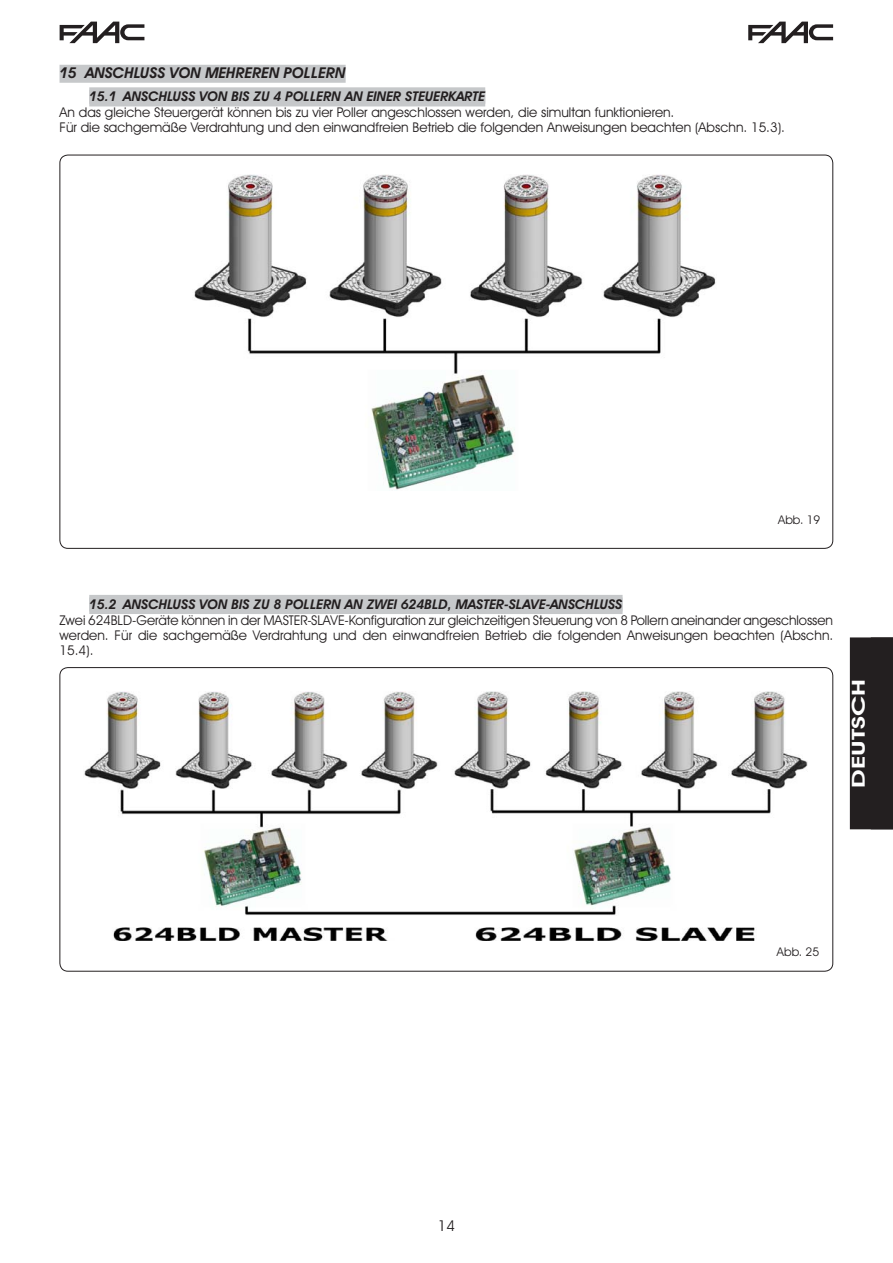
<style>
.page{position:relative;width:893px;height:1263px;background:#fff}
.page>*{position:absolute;margin:0;border:0;box-sizing:border-box;transform-origin:0 0}
.t1{font:600 18px "Avant Garde IT Cby BT";color:#fff;scale:1.5 1}
.t2{font:italic 600 15px "Avant Garde IT Cby BT";color:#231f20}
.t3{font:15px "Avant Garde IT Cby BT";color:#231f20}
.t4{font:13.5px/15px "Avant Garde IT Cby BT";color:#231f20}
.t5{font:italic 600 13.5px "Avant Garde IT Cby BT";color:#231f20}
.t6{font:12px "Avant Garde IT Cby BT";color:#231f20}
</style>
<div class="page">
<svg style="left:60px;top:22px;width:84px;height:21px"></svg>
<svg style="left:748px;top:22px;width:85px;height:21px"></svg>
<img style="left:194px;top:174px;width:522px;height:316px">
<img style="left:84px;top:691px;width:723px;height:249px">
<div style="left:850px;top:638px;width:43px;height:191px;background:#231f20"></div>
<div style="left:60px;top:65px;width:286px;height:18px;background:#c6c8ca"></div>
<div style="left:89px;top:90px;width:396px;height:16px;background:#c6c8ca"></div>
<div style="left:89px;top:87px;width:396px;height:17px;background:#c6c8ca"></div>
<div style="left:89px;top:598px;width:533px;height:16px;background:#c6c8ca"></div>
<div style="left:89px;top:595px;width:533px;height:16px;background:#c6c8ca"></div>
<p class="t2" style="left:60px;top:68px;width:288px">15 ANSCHLUSS VON MEHREREN POLLERN</p>
<p class="t5" style="left:89px;top:91px;width:397px">15.1 ANSCHLUSS VON BIS ZU 4 POLLERN AN EINER STEUERKARTE</p>
<p class="t4" style="left:60px;top:106px;width:727px">An das gleiche Steuergerät können bis zu vier Poller angeschlossen werden, die simultan funktionieren.<br>Für die sachgemäße Verdrahtung und den einwandfreien Betrieb die folgenden Anweisungen beachten (Abschn. 15.3).</p>
<p class="t6" style="left:778px;top:516px;width:44px">Abb. 19</p>
<p class="t5" style="left:89px;top:599px;width:535px">15.2 ANSCHLUSS VON BIS ZU 8 POLLERN AN ZWEI 624BLD, MASTER-SLAVE-ANSCHLUSS</p>
<p class="t4" style="left:60px;top:614px;width:775px;text-align:justify">Zwei 624BLD-Geräte können in der MASTER-SLAVE-Konfiguration zur gleichzeitigen Steuerung von 8 Pollern aneinander angeschlossen werden. Für die sachgemäße Verdrahtung und den einwandfreien Betrieb die folgenden Anweisungen beachten (Abschn.<br>15.4).</p>
<h1 class="t1" style="left:852px;top:788px;width:74px;rotate:-90deg">DEUTSCH</h1>
<p class="t6" style="left:777px;top:947px;width:44px">Abb. 25</p>
<p class="t6" style="left:785px;top:947px;width:37px">Fig 0</p>
<p class="t3" style="left:438px;top:1221px;width:18px">14</p>
</div>
